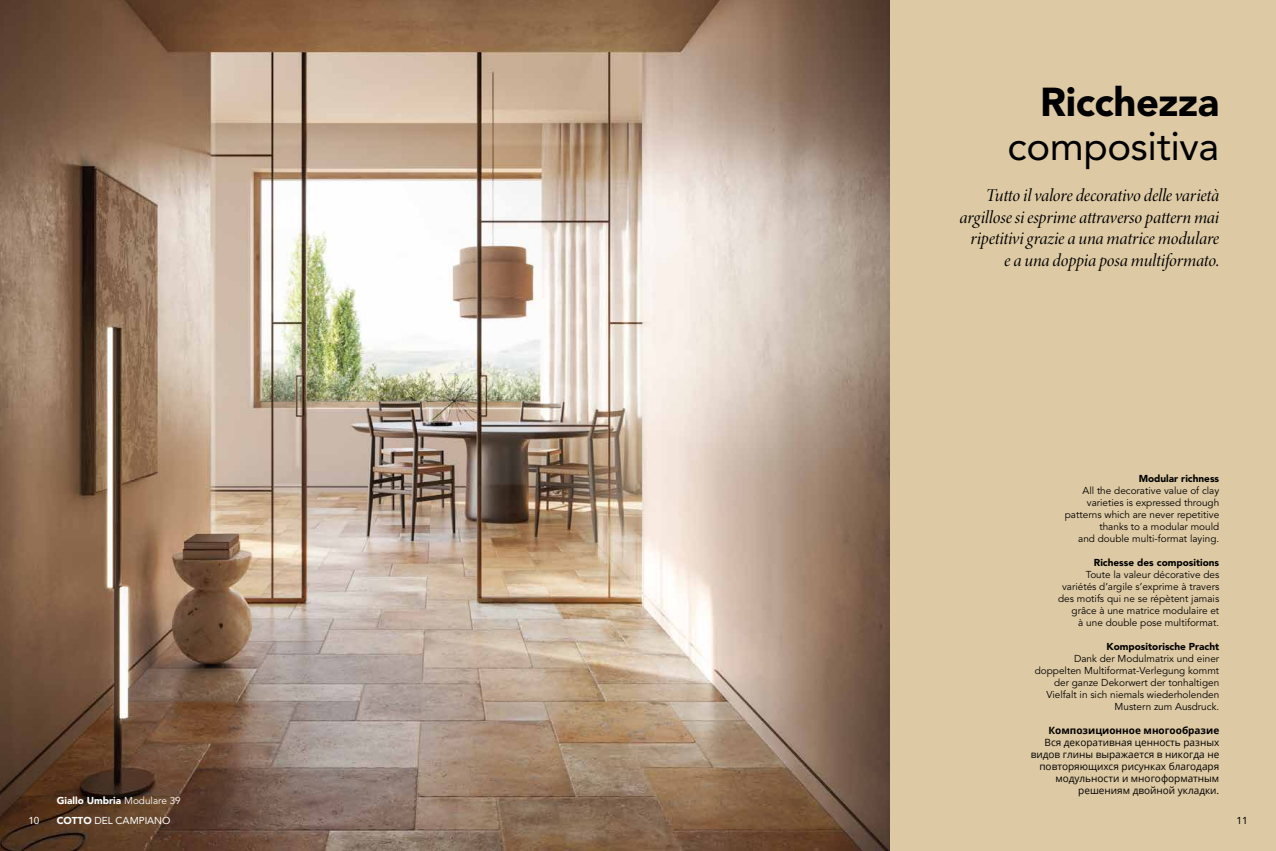
<style>
.page{position:relative;width:1276px;height:851px;background:#fff}
.page>*{position:absolute;margin:0;border:0;box-sizing:border-box;transform-origin:0 0}
.t1{font:40px "Avenir LT Std";letter-spacing:-.01em;color:#000}
.t2{font:900 40px "Avenir LT Std";letter-spacing:-.01em;color:#000}
.t3{font:italic 18px/21.6px "Minion Variable Concept";letter-spacing:-.01em;color:#000;text-align:right}
.t4{font:10px/12px "Avenir LT Std";color:#000;text-align:right}
.t5{font:10px/12px "Open Sans";color:#000;text-align:right}
.t6{font:900 10px "Avenir LT Std";color:#000}
.t7{font:700 10px "Open Sans";color:#000}
.t8{font:900 10px "Avenir LT Std";color:#fff}
.t9{font:10px "Avenir LT Std";color:#fff}
.t10{font:10px "Avenir LT Std";color:#000}
.s1{font-weight:400}
.s2{font-weight:900}
</style>
<div class="page">
<div style="left:822px;top:0;width:454px;height:850px;background:#ddc9a3"></div>
<img style="left:0;top:0;width:889px;height:850px">
<h1 class="t2" style="left:1040px;top:78px;width:181px">Ricchezza</h1>
<h1 class="t1" style="left:1007px;top:123px;width:213px">compositiva</h1>
<p class="t8" style="left:57px;top:794px;width:126px">Giallo Umbria <span class="s1">Modulare 39</span></p>
<h2 class="t3" style="left:959px;top:184px;width:261px">Tutto il valore decorativo delle varietà argillose si esprime attraverso pattern mai ripetitivi grazie a una matrice modulare<br>e a una doppia posa multiformato.</h2>
<p class="t6" style="left:1138px;top:472px;width:82px">Modular richness</p>
<p class="t4" style="left:1064px;top:485px;width:156px">All the decorative value of clay varieties is expressed through patterns which are never repetitive thanks to a modular mould<br>and double multi-format laying.</p>
<p class="t6" style="left:1094px;top:556px;width:127px">Richesse des compositions</p>
<p class="t4" style="left:1058px;top:569px;width:163px">Toute la valeur décorative des variétés d’argile s’exprime à travers des motifs qui ne se répètent jamais grâce à une matrice modulaire et<br>à une double pose multiformat.</p>
<p class="t6" style="left:1106px;top:640px;width:114px">Kompositorische Pracht</p>
<p class="t4" style="left:1034px;top:653px;width:186px">Dank der Modulmatrix und einer doppelten Multiformat-Verlegung kommt der ganze Dekorwert der tonhaltigen Vielfalt in sich niemals wiederholenden Mustern zum Ausdruck.</p>
<p class="t7" style="left:1048px;top:723px;width:172px">Композиционное многообразие</p>
<p class="t5" style="left:1030px;top:736px;width:190px">Вся декоративная ценность разных видов глины выражается в никогда не повторяющихся рисунках благодаря модульности и многоформатным решениям двойной укладки.</p>
<p class="t9" style="left:28px;top:814px;width:13px">10</p>
<p class="t9" style="left:57px;top:814px;width:115px"><span class="s2">COTTO</span> DEL CAMPIANO</p>
<p class="t10" style="left:1236px;top:814px;width:13px">11</p>
</div>
